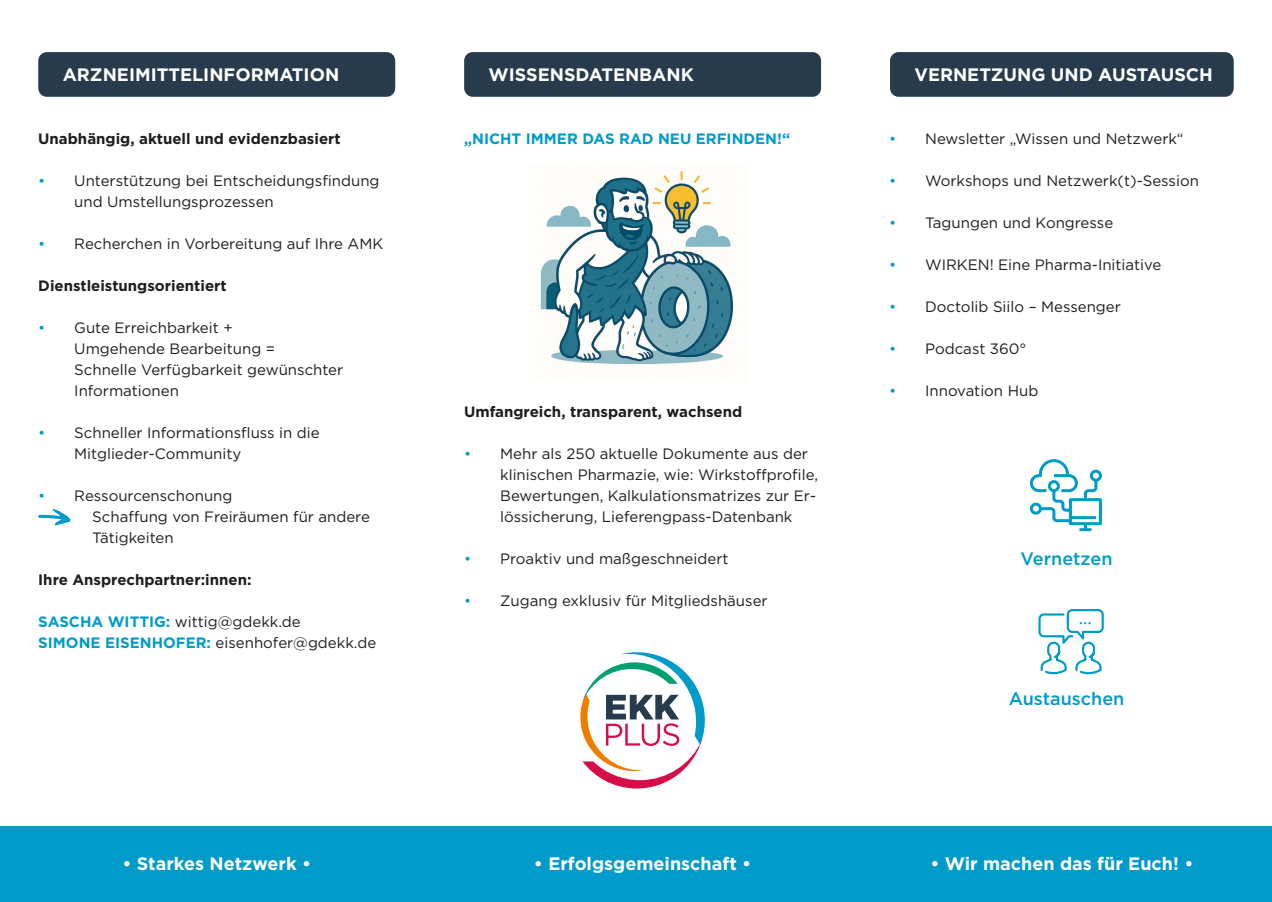
<style>
.page{position:relative;width:1272px;height:902px;background:#fff}
.page>*{position:absolute;margin:0;border:0;box-sizing:border-box;transform-origin:0 0}
.t1{font:700 18px "Gotham";color:#fff}
.t2{font:500 18px "Gotham";color:#009bc8}
.t3{font:15px/21px "Gotham";color:#1d1d1b}
.t4{font:700 15px "Gotham";color:#1d1d1b}
.t5{font:700 15px "Gotham";color:#009bc8}
.s1{color:#009bc8}
.s2{font-weight:700;color:#009bc8}
</style>
<div class="page">
<div style="left:0;top:826px;width:1271px;height:75px;background:#009bc8"></div>
<div style="left:38px;top:52px;width:357px;height:45px;background:#273b4c;border-radius:9px"></div>
<div style="left:464px;top:52px;width:357px;height:45px;background:#273b4c;border-radius:9px"></div>
<div style="left:890px;top:52px;width:343px;height:45px;background:#273b4c;border-radius:9px"></div>
<svg style="left:38px;top:509px;width:33px;height:16px"></svg>
<svg style="left:1038px;top:609px;width:66px;height:64px"></svg>
<svg style="left:580px;top:652px;width:125px;height:136px"></svg>
<svg style="left:1029px;top:459px;width:73px;height:73px"></svg>
<img style="left:540px;top:171px;width:194px;height:193px">
<p class="t1" style="left:63px;top:62px;width:278px">ARZNEIMITTELINFORMATION</p>
<p class="t1" style="left:488px;top:62px;width:207px">WISSENSDATENBANK</p>
<p class="t1" style="left:914px;top:62px;width:300px">VERNETZUNG UND AUSTAUSCH</p>
<p class="t4" style="left:38px;top:128px;width:304px">Unabhängig, aktuell und evidenzbasiert</p>
<p class="t3" style="left:74px;top:169px;width:307px;text-indent:-36px"><span class="s1">•</span> Unterstützung bei Entscheidungsfindung und Umstellungsprozessen</p>
<p class="t3" style="left:38px;top:232px;width:346px"><span class="s1">•</span> Recherchen in Vorbereitung auf Ihre AMK</p>
<p class="t4" style="left:38px;top:275px;width:190px">Dienstleistungsorientiert</p>
<p class="t3" style="left:74px;top:316px;width:270px;text-indent:-36px"><span class="s1">•</span> Gute Erreichbarkeit +<br>Umgehende Bearbeitung =<br>Schnelle Verfügbarkeit gewünschter<br>Informationen</p>
<p class="t3" style="left:74px;top:421px;width:247px;text-indent:-36px"><span class="s1">•</span> Schneller Informationsfluss in die<br>Mitglieder-Community</p>
<p class="t3" style="left:92px;top:484px;width:279px;text-indent:-54px"><span class="s1">•</span> Ressourcenschonung<br>Schaffung von Freiräumen für andere<br>Tätigkeiten</p>
<p class="t4" style="left:38px;top:569px;width:215px">Ihre Ansprechpartner:innen:</p>
<p class="t3" style="left:38px;top:610px;width:339px"><span class="s2">SASCHA WITTIG:</span> wittig@gdekk.de<br><span class="s2">SIMONE EISENHOFER:</span> eisenhofer@gdekk.de</p>
<p class="t5" style="left:464px;top:128px;width:327px">„NICHT IMMER DAS RAD NEU ERFINDEN!“</p>
<p class="t4" style="left:464px;top:401px;width:279px">Umfangreich, transparent, wachsend</p>
<p class="t3" style="left:500px;top:442px;width:319px;text-indent:-36px"><span class="s1">•</span> Mehr als 250 aktuelle Dokumente aus der klinischen Pharmazie, wie: Wirkstoffprofile, Bewertungen, Kalkulationsmatrizes zur Er&shy;lössicherung, Lieferengpass-Datenbank</p>
<p class="t3" style="left:464px;top:547px;width:266px"><span class="s1">•</span> Proaktiv und maßgeschneidert</p>
<p class="t3" style="left:464px;top:589px;width:305px"><span class="s1">•</span> Zugang exklusiv für Mitgliedshäuser</p>
<p class="t3" style="left:889px;top:127px;width:296px"><span class="s1">•</span> Newsletter „Wissen und Netzwerk“</p>
<p class="t3" style="left:889px;top:169px;width:311px"><span class="s1">•</span> Workshops und Netzwerk(t)-Session</p>
<p class="t3" style="left:889px;top:211px;width:225px"><span class="s1">•</span> Tagungen und Kongresse</p>
<p class="t3" style="left:889px;top:253px;width:274px"><span class="s1">•</span> WIRKEN! Eine Pharma-Initiative</p>
<p class="t3" style="left:889px;top:295px;width:233px"><span class="s1">•</span> Doctolib Siilo – Messenger</p>
<p class="t3" style="left:889px;top:337px;width:139px"><span class="s1">•</span> Podcast 360°</p>
<p class="t3" style="left:889px;top:379px;width:151px"><span class="s1">•</span> Innovation Hub</p>
<p class="t2" style="left:1020px;top:546px;width:93px">Vernetzen</p>
<p class="t2" style="left:1008px;top:686px;width:117px">Austauschen</p>
<p class="t1" style="left:122px;top:851px;width:190px">• Starkes Netzwerk •</p>
<p class="t1" style="left:534px;top:851px;width:219px">• Erfolgsgemeinschaft •</p>
<p class="t1" style="left:930px;top:851px;width:264px">• Wir machen das für Euch! •</p>
</div>
